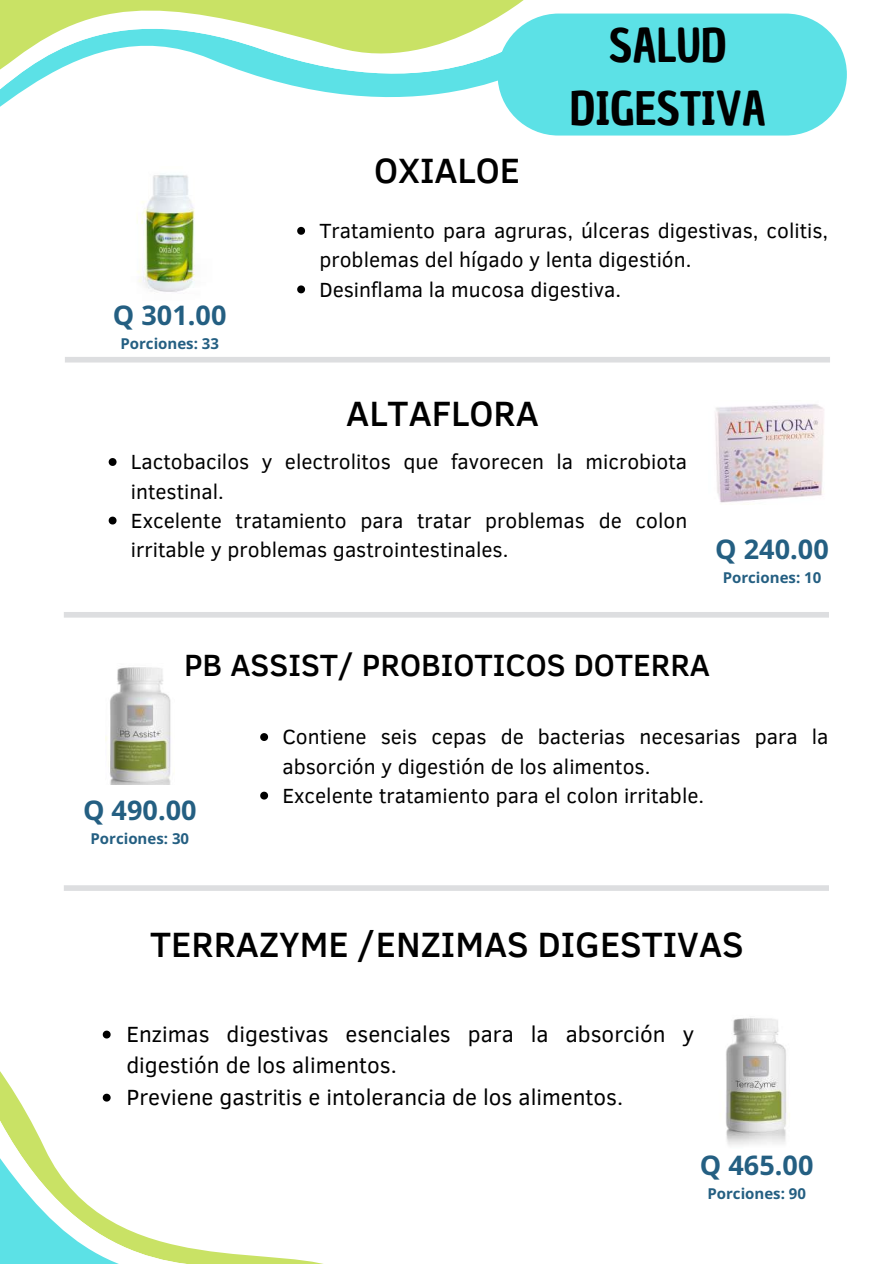
<style>
.page{position:relative;width:894px;height:1264px;background:#fff}
.page>*{position:absolute;margin:0;border:0;box-sizing:border-box;transform-origin:0 0}
.t1{font:45px/63px "Chau Philomene One";color:#000;text-align:center}
.t2{font:500 36px "Clear Sans";color:#000}
.t3{font:500 31.5px "Clear Sans";color:#000}
.t4{font:700 27px "Noto Sans";color:#245f82}
.t5{font:22.5px/31.5px "Clear Sans";color:#000}
.t6{font:21px/29.2px "Clear Sans";color:#000}
.t7{font:700 15px "Noto Sans";color:#245f82}
</style>
<div class="page">
<div style="left:65px;top:357px;width:764px;height:5px;background:#dddee0"></div>
<svg style="left:0;top:0;width:545px;height:107px"></svg>
<div style="left:497px;top:14px;width:349px;height:122px;background:#5ce1e6;border-radius:61px"></div>
<svg style="left:297px;top:227px;width:8px;height:8px"></svg>
<svg style="left:297px;top:285px;width:8px;height:8px"></svg>
<img style="left:137px;top:175px;width:58px;height:117px">
<svg style="left:109px;top:458px;width:7px;height:8px"></svg>
<svg style="left:109px;top:516px;width:7px;height:8px"></svg>
<img style="left:715px;top:404px;width:109px;height:99px">
<div style="left:64px;top:612px;width:764px;height:5px;background:#dddee0"></div>
<svg style="left:260px;top:733px;width:8px;height:8px"></svg>
<svg style="left:260px;top:791px;width:8px;height:8px"></svg>
<img style="left:105px;top:667px;width:66px;height:117px">
<div style="left:64px;top:885px;width:764px;height:5px;background:#dddee0"></div>
<img style="left:726px;top:1018px;width:64px;height:128px">
<svg style="left:0;top:1030px;width:316px;height:233px"></svg>
<h1 class="t1" style="left:569px;top:14px;width:198px">SALUD<br>DIGESTIVA</h1>
<p class="t4" style="left:113px;top:296px;width:115px">Q 301.00</p>
<p class="t7" style="left:120px;top:333px;width:100px">Porciones: 33</p>
<h2 class="t2" style="left:374px;top:144px;width:147px">OXIALOE</h2>
<p class="t6" style="left:319px;top:215px;width:510px">Tratamiento para agruras, úlceras digestivas, colitis, problemas del hígado y lenta digestión.<br>Desinflama la mucosa digestiva.</p>
<h2 class="t2" style="left:346px;top:387px;width:194px">ALTAFLORA</h2>
<p class="t6" style="left:131px;top:446px;width:557px">Lactobacilos y electrolitos que favorecen la microbiota intestinal.<br>Excelente tratamiento para tratar problemas de colon irritable y problemas gastrointestinales.</p>
<p class="t4" style="left:715px;top:530px;width:115px">Q 240.00</p>
<p class="t7" style="left:722px;top:567px;width:100px">Porciones: 10</p>
<h3 class="t3" style="left:184px;top:641px;width:527px">PB ASSIST/ PROBIOTICOS DOTERRA</h3>
<p class="t4" style="left:83px;top:791px;width:115px">Q 490.00</p>
<p class="t7" style="left:90px;top:828px;width:100px">Porciones: 30</p>
<p class="t6" style="left:282px;top:721px;width:547px">Contiene seis cepas de bacterias necesarias para la absorción y digestión de los alimentos.<br>Excelente tratamiento para el colon irritable.</p>
<h2 class="t2" style="left:150px;top:918px;width:594px">TERRAZYME /ENZIMAS DIGESTIVAS</h2>
<p class="t5" style="left:126px;top:1017px;width:569px">Enzimas digestivas esenciales para la absorción y digestión de los alimentos.<br>Previene gastritis e intolerancia de los alimentos.</p>
<p class="t4" style="left:699px;top:1146px;width:115px">Q 465.00</p>
<p class="t7" style="left:707px;top:1182px;width:100px">Porciones: 90</p>
</div>
